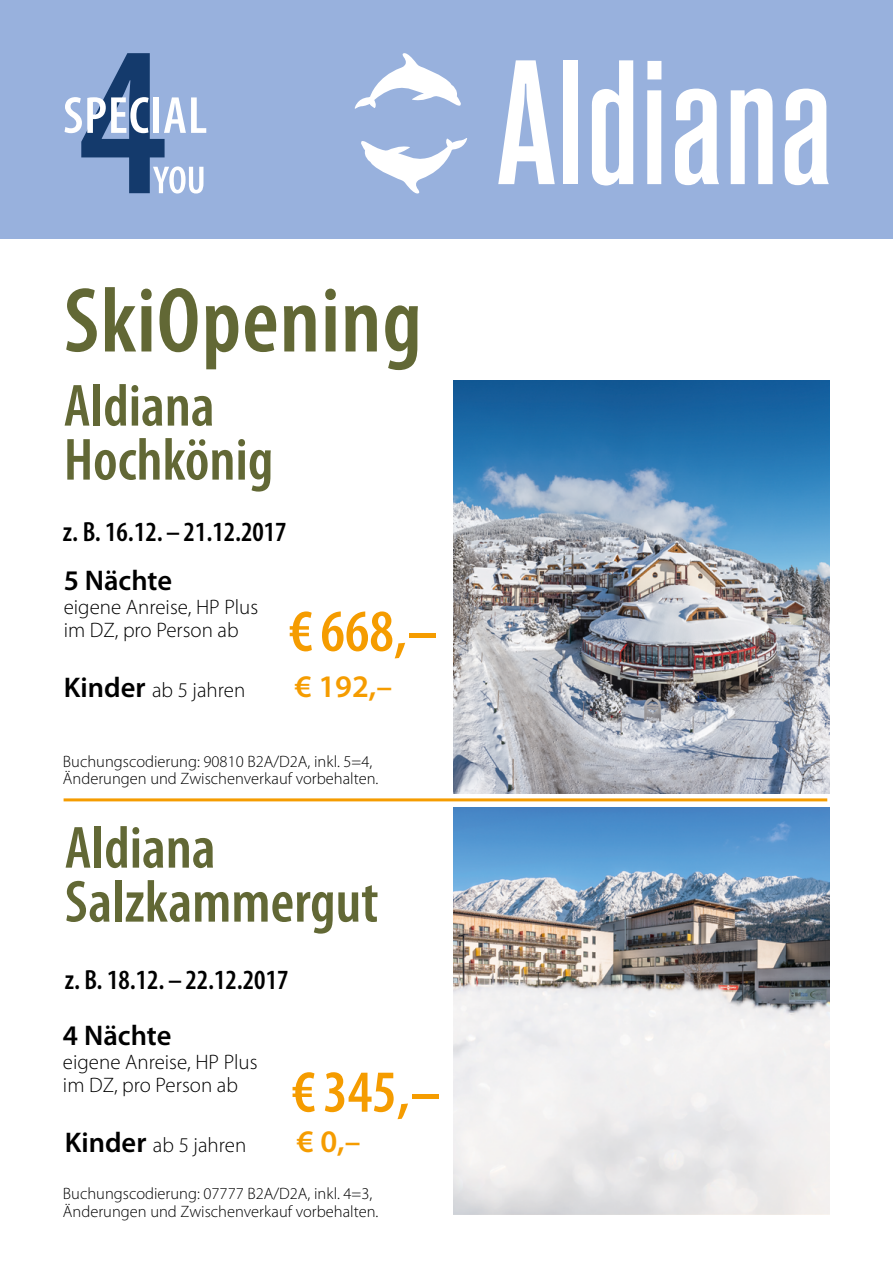
<style>
.page{position:relative;width:893px;height:1263px;background:#fff}
.page>*{position:absolute;margin:0;border:0;box-sizing:border-box;transform-origin:0 0}
.t1{font:600 condensed 93px "Myriad Pro";letter-spacing:.01em;color:#626835}
.t2{font:600 condensed 60px/54px "Myriad Pro";color:#626835}
.t3{font:600 condensed 60px "Myriad Pro";color:#f59c00}
.t4{font:600 31.5px "Myriad Pro";color:#f59c00}
.t5{font:600 28.5px "Myriad Pro";color:#000}
.t6{font:600 condensed 27.9px "Myriad Pro";color:#000}
.t7{font:300 21px/23.5px "Myriad Pro";color:#000}
.t8{font:300 16.5px/17.4px "Myriad Pro";color:#000}
.s1{font-weight:600;font-size:28.5px}
</style>
<div class="page">
<div style="left:0;top:0;width:893px;height:238px;background:#98b1dd"></div>
<svg style="left:498px;top:60px;width:57px;height:124px"></svg>
<div style="left:563px;top:60px;width:14px;height:124px;background:#fff"></div>
<svg style="left:591px;top:60px;width:42px;height:126px"></svg>
<svg style="left:647px;top:61px;width:14px;height:123px;background:#f3f6fb"></svg>
<svg style="left:675px;top:89px;width:44px;height:96px"></svg>
<svg style="left:731px;top:89px;width:42px;height:95px"></svg>
<svg style="left:784px;top:89px;width:45px;height:96px"></svg>
<svg style="left:355px;top:53px;width:106px;height:56px"></svg>
<svg style="left:361px;top:138px;width:106px;height:56px"></svg>
<svg style="left:64px;top:53px;width:142px;height:141px"></svg>
<img style="left:453px;top:381px;width:376px;height:412px">
<img style="left:453px;top:808px;width:376px;height:407px">
<hr style="left:64px;top:798px;width:763px;height:3px;background:#f59c00">
<h1 class="t1" style="left:64px;top:263px;width:360px">SkiOpening</h1>
<h2 class="t2" style="left:64px;top:378px;width:211px">Aldiana<br>Hochkönig</h2>
<h3 class="t6" style="left:63px;top:515px;width:225px">z. B. 16.12. – 21.12.2017</h3>
<h3 class="t5" style="left:64px;top:562px;width:110px">5 Nächte</h3>
<p class="t7" style="left:64px;top:595px;width:196px">eigene Anreise, HP Plus im DZ, pro Person ab</p>
<h2 class="t3" style="left:288px;top:594px;width:150px">€ 668,–</h2>
<p class="t7" style="left:64px;top:678px;width:183px"><span class="s1">Kinder</span> ab 5 jahren</p>
<h3 class="t4" style="left:295px;top:667px;width:99px">€ 192,–</h3>
<p class="t8" style="left:63px;top:752px;width:317px">Buchungscodierung: 90810 B2A/D2A, inkl. 5=4,<br>Änderungen und Zwischenverkauf vorbehalten.</p>
<h2 class="t2" style="left:65px;top:820px;width:315px">Aldiana<br>Salzkammergut</h2>
<h3 class="t6" style="left:65px;top:963px;width:225px">z. B. 18.12.–22.12.2017</h3>
<h3 class="t5" style="left:63px;top:1017px;width:110px">4 Nächte</h3>
<p class="t7" style="left:63px;top:1049px;width:196px">eigene Anreise, HP Plus im DZ, pro Person ab</p>
<h2 class="t3" style="left:291px;top:1055px;width:150px">€ 345,–</h2>
<p class="t7" style="left:65px;top:1133px;width:183px"><span class="s1">Kinder</span> ab 5 jahren</p>
<h3 class="t4" style="left:297px;top:1122px;width:65px">€ 0,–</h3>
<p class="t8" style="left:63px;top:1185px;width:317px">Buchungscodierung: 07777 B2A/D2A, inkl. 4=3,<br>Änderungen und Zwischenverkauf vorbehalten.</p>
</div>
